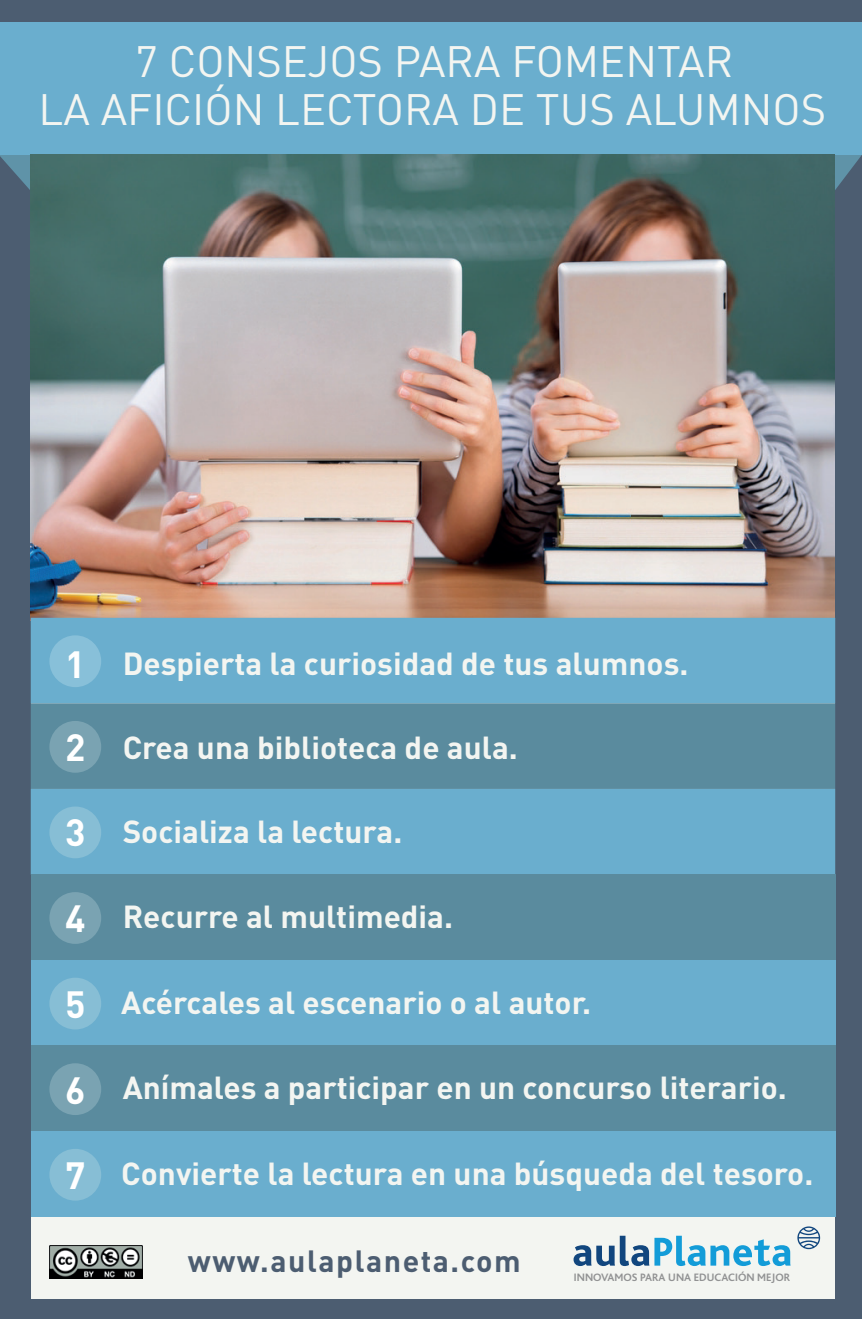
<style>
.page{position:relative;width:863px;height:1319px;background:#fff}
.page>*{position:absolute;margin:0;border:0;box-sizing:border-box;transform-origin:0 0}
.t1{font:43.43px "DIN";color:#f3f5f1}
.t2{font:700 37.57px "DIN";color:#fff}
.t3{font:700 31.5px "DIN";color:#f3f5f1}
.t4{font:700 30.38px "DIN";letter-spacing:.05em;color:#4c5d71}
.t5{font:700 11.25px "Bliss";color:#919293}
</style>
<div class="page">
<div style="left:0;top:0;width:861px;height:1318px;background:#4c5d71"></div>
<div style="left:31px;top:310px;width:803px;height:988px;background:#f3f5f1"></div>
<svg style="left:0;top:155px;width:31px;height:36px"></svg>
<svg style="left:834px;top:155px;width:27px;height:36px"></svg>
<div style="left:0;top:22px;width:861px;height:133px;background:#6aaece"></div>
<svg style="left:573px;top:1235px;width:217px;height:30px"></svg>
<svg style="left:797px;top:1226px;width:23px;height:22px"></svg>
<img style="left:31px;top:155px;width:803px;height:462px">
<img style="left:49px;top:1245px;width:94px;height:32px">
<div style="left:31px;top:617px;width:804px;height:86px;background:#6aaece"></div>
<div style="left:31px;top:703px;width:804px;height:85px;background:#5a8b9e"></div>
<div style="left:31px;top:788px;width:804px;height:86px;background:#6aaece"></div>
<div style="left:31px;top:874px;width:804px;height:85px;background:#5a8b9e"></div>
<div style="left:31px;top:959px;width:804px;height:86px;background:#6aaece"></div>
<div style="left:49px;top:635px;width:52px;height:52px;background:#88c0d9;border-radius:50%"></div>
<div style="left:49px;top:720px;width:52px;height:52px;background:#7aa3b2;border-radius:50%"></div>
<div style="left:49px;top:806px;width:52px;height:52px;background:#87bed5;border-radius:50%"></div>
<div style="left:49px;top:892px;width:52px;height:51px;background:#7aa3b2;border-radius:50%"></div>
<div style="left:49px;top:977px;width:52px;height:52px;background:#87bed5;border-radius:50%"></div>
<div style="left:31px;top:1045px;width:804px;height:86px;background:#5a8b9e"></div>
<div style="left:31px;top:1131px;width:804px;height:85px;background:#6aaece"></div>
<div style="left:49px;top:1063px;width:52px;height:51px;background:#7aa3b2;border-radius:50%"></div>
<div style="left:49px;top:1148px;width:52px;height:52px;background:#87bed5;border-radius:50%"></div>
<h1 class="t1" style="left:135px;top:34px;width:599px">7 CONSEJOS PARA FOMENTAR</h1>
<h1 class="t1" style="left:38px;top:82px;width:789px">LA AFICIÓN LECTORA DE TUS ALUMNOS</h1>
<p class="t2" style="left:65px;top:639px;width:22px">1</p>
<p class="t3" style="left:123px;top:642px;width:567px">Despierta la curiosidad de tus alumnos.</p>
<p class="t2" style="left:65px;top:723px;width:22px">2</p>
<p class="t3" style="left:123px;top:727px;width:396px">Crea una biblioteca de aula.</p>
<p class="t2" style="left:65px;top:808px;width:22px">3</p>
<p class="t3" style="left:123px;top:811px;width:281px">Socializa la lectura.</p>
<p class="t2" style="left:65px;top:894px;width:22px">4</p>
<p class="t3" style="left:123px;top:895px;width:332px">Recurre al multimedia.</p>
<p class="t2" style="left:65px;top:979px;width:22px">5</p>
<p class="t3" style="left:121px;top:981px;width:471px">Acércales al escenario o al autor.</p>
<p class="t2" style="left:65px;top:1065px;width:22px">6</p>
<p class="t3" style="left:123px;top:1066px;width:665px">Anímales a participar en un concurso literario.</p>
<p class="t2" style="left:65px;top:1150px;width:22px">7</p>
<p class="t3" style="left:121px;top:1152px;width:693px">Convierte la lectura en una búsqueda del tesoro.</p>
<p class="t4" style="left:188px;top:1240px;width:334px">www.aulaplaneta.com</p>
<p class="t5" style="left:574px;top:1271px;width:217px">INNOVAMOS PARA UNA EDUCACIÓN MEJOR</p>
</div>
